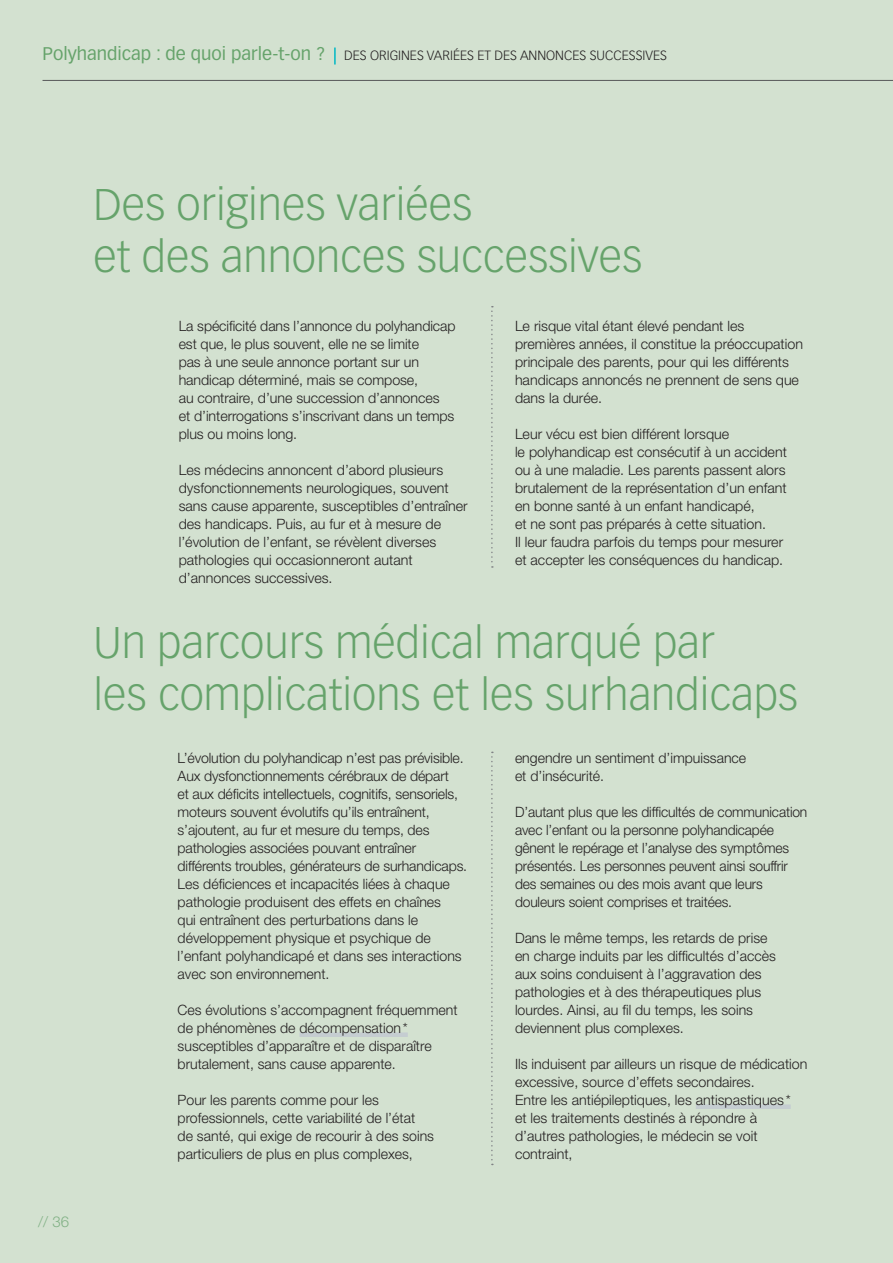
<style>
.page{position:relative;width:893px;height:1263px;background:#d3e1d0}
.page>*{position:absolute;margin:0;border:0;box-sizing:border-box;transform-origin:0 0}
.t1{font:300 43.5px/52.2px "Vectora LH";color:#66a36b}
.t2{font:300 15px "Helvetica Neue";color:#81b185}
.t3{font:300 14.25px/18px "Helvetica Neue";color:#231f20}
.t4{font:300 13.2px "Vectora LH";color:#231f20}
.s1{font-weight:400;font-size:18px;color:#66a36b}
</style>
<div class="page">
<hr style="left:43px;top:80px;width:850px;height:1px;background:#57585a">
<svg style="left:334px;top:48px;width:2px;height:17px"></svg>
<svg style="left:491px;top:306px;width:2px;height:262px"></svg>
<svg style="left:491px;top:752px;width:2px;height:413px"></svg>
<div style="left:299px;top:1032px;width:109px;height:5px;background:#c5cdd1"></div>
<div style="left:696px;top:1104px;width:95px;height:5px;background:#c5cdd1"></div>
<p class="t4" style="left:43px;top:48px;width:626px"><span class="s1">Polyhandicap : de quoi parle-t-on ?</span> DES ORIGINES VARIÉES ET DES ANNONCES SUCCESSIVES</p>
<h1 class="t1" style="left:94px;top:179px;width:550px">Des origines variées<br>et des annonces successives</h1>
<p class="t3" style="left:179px;top:317px;width:278px">La spécificité dans l’annonce du polyhandicap est que, le plus souvent, elle ne se limite<br>pas à une seule annonce portant sur un handicap déterminé, mais se compose,<br>au contraire, d’une succession d’annonces<br>et d’interrogations s’inscrivant dans un temps plus ou moins long.</p>
<p class="t3" style="left:179px;top:461px;width:291px">Les médecins annoncent d’abord plusieurs dysfonctionnements neurologiques, souvent sans cause apparente, susceptibles d’entraîner des handicaps. Puis, au fur et à mesure de l’évolution de l’enfant, se révèlent diverses pathologies qui occasionneront autant d’annonces successives.</p>
<p class="t3" style="left:515px;top:317px;width:289px">Le risque vital étant élevé pendant les premières années, il constitue la préoccupation principale des parents, pour qui les différents handicaps annoncés ne prennent de sens que dans la durée.</p>
<p class="t3" style="left:515px;top:425px;width:273px">Leur vécu est bien différent lorsque<br>le polyhandicap est consécutif à un accident ou à une maladie. Les parents passent alors brutalement de la représentation d’un enfant en bonne santé à un enfant handicapé,<br>et ne sont pas préparés à cette situation.<br>Il leur faudra parfois du temps pour mesurer et accepter les conséquences du handicap.</p>
<p class="t2" style="left:38px;top:1212px;width:32px">// 36</p>
<h1 class="t1" style="left:94px;top:617px;width:706px">Un parcours médical marqué par<br>les complications et les surhandicaps</h1>
<p class="t3" style="left:178px;top:749px;width:291px">L’évolution du polyhandicap n’est pas prévisible.<br>Aux dysfonctionnements cérébraux de départ<br>et aux déficits intellectuels, cognitifs, sensoriels, moteurs souvent évolutifs qu’ils entraînent, s’ajoutent, au fur et mesure du temps, des pathologies associées pouvant entraîner différents troubles, générateurs de surhandicaps.<br>Les déficiences et incapacités liées à chaque pathologie produisent des effets en chaînes<br>qui entraînent des perturbations dans le développement physique et psychique de l’enfant polyhandicapé et dans ses interactions avec son environnement.</p>
<p class="t3" style="left:178px;top:1001px;width:281px">Ces évolutions s’accompagnent fréquemment de phénomènes de décompensation* susceptibles d’apparaître et de disparaître brutalement, sans cause apparente.</p>
<p class="t3" style="left:178px;top:1091px;width:258px">Pour les parents comme pour les professionnels, cette variabilité de l’état de santé, qui exige de recourir à des soins particuliers de plus en plus complexes,</p>
<p class="t3" style="left:515px;top:749px;width:233px">engendre un sentiment d’impuissance et d’insécurité.</p>
<p class="t3" style="left:515px;top:803px;width:294px">D’autant plus que les difficultés de communication avec l’enfant ou la personne polyhandicapée gênent le repérage et l’analyse des symptômes présentés. Les personnes peuvent ainsi souffrir des semaines ou des mois avant que leurs douleurs soient comprises et traitées.</p>
<p class="t3" style="left:515px;top:929px;width:262px">Dans le même temps, les retards de prise en charge induits par les difficultés d’accès aux soins conduisent à l’aggravation des pathologies et à des thérapeutiques plus lourdes. Ainsi, au fil du temps, les soins deviennent plus complexes.</p>
<p class="t3" style="left:515px;top:1055px;width:294px">Ils induisent par ailleurs un risque de médication excessive, source d’effets secondaires.<br>Entre les antiépileptiques, les antispastiques *<br>et les traitements destinés à répondre à d’autres pathologies, le médecin se voit contraint,</p>
</div>
